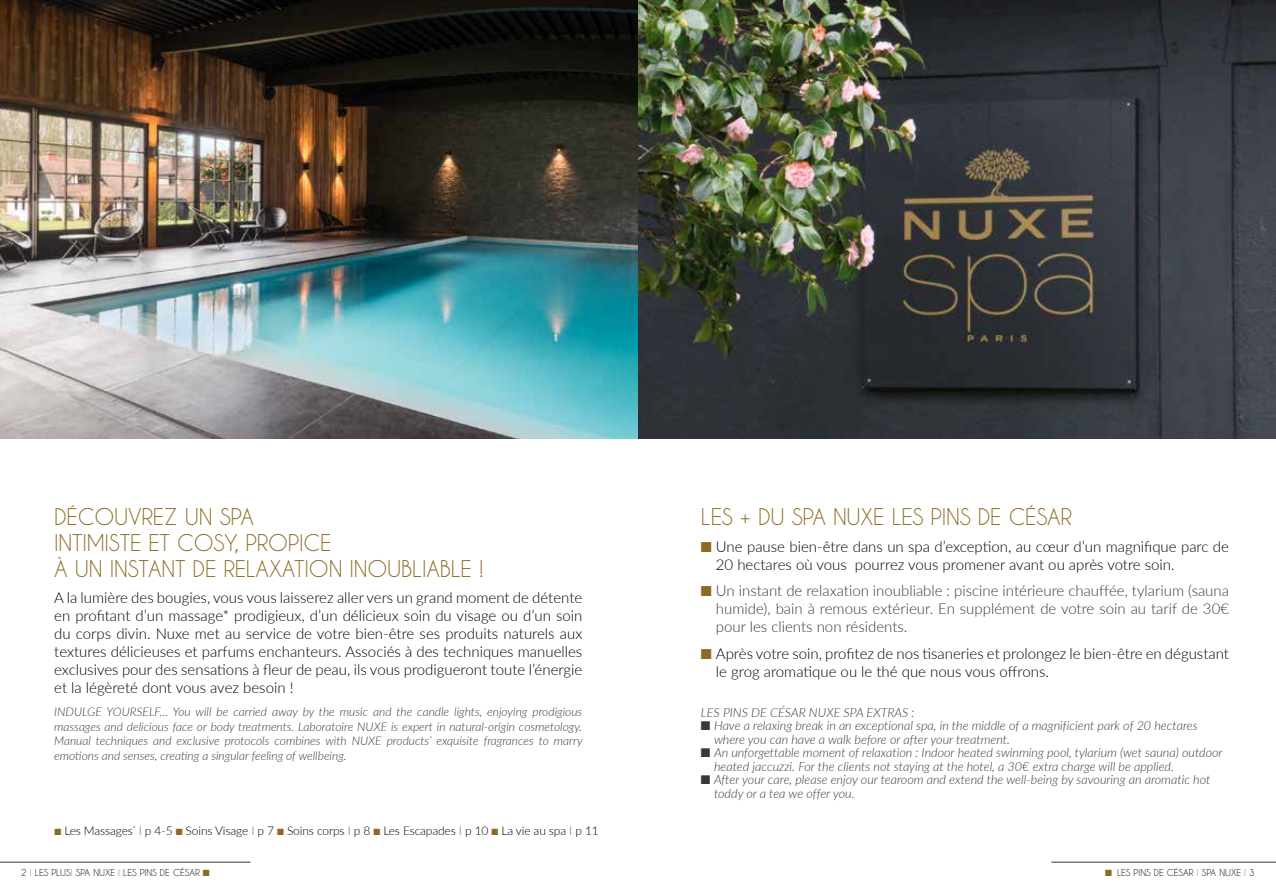
<style>
.page{position:relative;width:1276px;height:893px;background:#fff}
.page>*{position:absolute;margin:0;border:0;box-sizing:border-box;transform-origin:0 0}
.t1{font:21.6px/26px "Caviar Dreams";letter-spacing:-.01em;color:#8b6a22}
.t2{font:300 15px/18px "Lato";color:#000}
.t3{font:300 15px/18px "Lato";color:#34383f;text-align:justify}
.t4{font:italic 300 12.6px/13.5px "Lato";color:#34383f}
.t5{font:italic 300 12px/14.4px "Lato";color:#34383f;text-align:justify}
.t6{font:300 12px "Lato";letter-spacing:-.01em;color:#000}
.t7{font:9px "Caviar Dreams";color:#000}
.s1{color:#8b6a22}
.s2{color:#896b25}
</style>
<div class="page">
<img style="left:0;top:0;width:1276px;height:439px">
<hr style="left:1051px;top:862px;width:225px;height:1px;background:#34383f">
<hr style="left:0;top:862px;width:250px;height:1px;background:#34383f">
<h1 class="t1" style="left:54px;top:504px;width:431px">DÉCOUVREZ UN SPA<br>INTIMISTE ET COSY, PROPICE<br>À UN INSTANT DE RELAXATION INOUBLIABLE !</h1>
<p class="t2" style="left:54px;top:588px;width:529px;text-align:justify">A la lumière des bougies, vous vous laisserez aller vers un grand moment de détente en profitant d’un massage* prodigieux, d’un délicieux soin du visage ou d’un soin du corps divin. Nuxe met au service de votre bien-être ses produits naturels aux textures délicieuses et parfums enchanteurs. Associés à des techniques manuelles exclusives pour des sensations à fleur de peau, ils vous prodigueront toute l’énergie et la légèreté dont vous avez besoin !</p>
<p class="t5" style="left:54px;top:704px;width:530px">INDULGE YOURSELF… You will be carried away by the music and the candle lights, enjoying prodigious massages and delicious face or body treatments. Laboratoire NUXE is expert in natural-origin cosmetology.<br>Manual techniques and exclusive protocols combines with NUXE products’ exquisite fragrances to marry emotions and senses, creating a singular feeling of wellbeing.</p>
<h1 class="t1" style="left:701px;top:504px;width:373px">LES + DU SPA NUXE LES PINS DE CÉSAR</h1>
<p class="t2" style="left:716px;top:537px;width:514px;text-indent:-15px"><span class="s1">■</span> Une pause bien-être dans un spa d’exception, au cœur d’un magnifique parc de<br>20 hectares où vous pourrez vous promener avant ou après votre soin.</p>
<p class="t3" style="left:716px;top:581px;width:515px;text-indent:-15px"><span class="s1">■</span> Un instant de relaxation inoubliable : piscine intérieure chauffée, tylarium (sauna humide), bain à remous extérieur. En supplément de votre soin au tarif de 30€ pour les clients non résidents.</p>
<p class="t2" style="left:716px;top:644px;width:514px;text-indent:-15px"><span class="s1">■</span> Après votre soin, profitez de nos tisaneries et prolongez le bien-être en dégustant le grog aromatique ou le thé que nous vous offrons.</p>
<p class="t4" style="left:701px;top:705px;width:215px">LES PINS DE CÉSAR NUXE SPA EXTRAS :</p>
<p class="t4" style="left:714px;top:718px;width:485px;text-indent:-13px">■ Have a relaxing break in an exceptional spa, in the middle of a magnificient park of 20 hectares where you can have a walk before or after your treatment.</p>
<p class="t4" style="left:714px;top:745px;width:510px;text-indent:-13px">■ An unforgettable moment of relaxation : Indoor heated swinming pool, tylarium (wet sauna) outdoor heated jaccuzzi. For the clients not staying at the hotel, a 30€ extra charge will be applied.</p>
<p class="t4" style="left:714px;top:772px;width:498px;text-indent:-13px">■ After your care, please enjoy our tearoom and extend the well-being by savouring an aromatic hot toddy or a tea we offer you.</p>
<p class="t6" style="left:54px;top:822px;width:546px"><span class="s2">■</span> Les Massages<sup>*</sup> <span class="s1">I</span> p 4-5 <span class="s1">■</span> Soins Visage <span class="s1">I</span> p 7 <span class="s1">■</span> Soins corps <span class="s1">I</span> p 8 <span class="s1">■</span> Les Escapades <span class="s1">I</span> p 10 <span class="s1">■</span> La vie au spa <span class="s1">I</span> p 11</p>
<p class="t7" style="left:21px;top:867px;width:190px">2 <span class="s1">I</span> LES PLUS<span class="s1">I</span> SPA NUXE <span class="s1">I</span> LES PINS DE CÉSAR <span class="s1">■</span></p>
<p class="t7" style="left:1105px;top:867px;width:151px"><span class="s1">■</span> LES PINS DE CÉSAR <span class="s1">I</span> SPA NUXE <span class="s1">I</span> 3</p>
</div>
